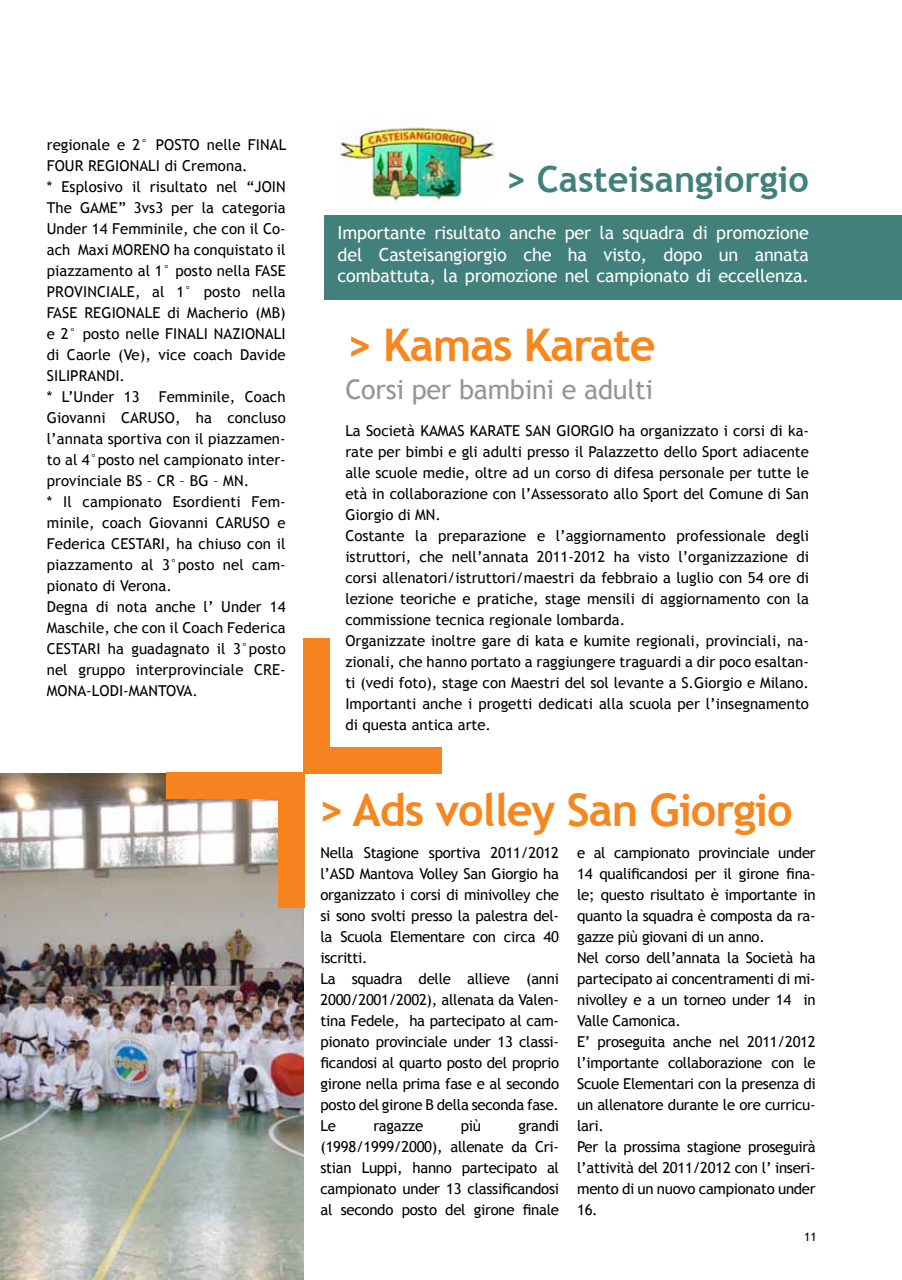
<style>
.page{position:relative;width:902px;height:1280px;background:#fff}
.page>*{position:absolute;margin:0;border:0;box-sizing:border-box;transform-origin:0 0}
.t1{font:700 45px "Trebuchet MS";letter-spacing:-.025em;color:#f6871f}
.t2{font:700 36px "Trebuchet MS";color:#42807b}
.t3{font:27px "Trebuchet MS";letter-spacing:-.01em;color:#939598}
.t4{font:18px/21.6px "Trebuchet MS";letter-spacing:-.01em;color:#fff;text-align:justify}
.t5{font:15px/21px "Trebuchet MS";color:#000}
.t6{font:15px/21px "Trebuchet MS";letter-spacing:-.02em;color:#000}
.t7{font:12px "Trebuchet MS";color:#000}
</style>
<div class="page">
<div style="left:324px;top:215px;width:577px;height:85px;background:#42807b"></div>
<img style="left:0;top:774px;width:303px;height:506px">
<div style="left:166px;top:772px;width:138px;height:26px;background:#f48320"></div>
<div style="left:278px;top:785px;width:26px;height:122px;background:#f48320"></div>
<img style="left:339px;top:125px;width:154px;height:80px">
<div style="left:303px;top:747px;width:138px;height:27px;background:#f48320"></div>
<div style="left:303px;top:639px;width:27px;height:122px;background:#f48320"></div>
<p class="t5" style="left:47px;top:134px;width:241px">regionale e 2° POSTO nelle FINAL<br>FOUR REGIONALI di Cremona.<br>* Esplosivo il risultato nel “JOIN<br>The GAME” 3vs3 per la categoria<br>Under 14 Femminile, che con il Co&shy;ach Maxi MORENO ha conquistato il piazzamento al 1° posto nella FASE<br>PROVINCIALE, al 1° posto nella<br>FASE REGIONALE di Macherio (MB) e 2° posto nelle FINALI NAZIONALI di Caorle (Ve), vice coach Davide<br>SILIPRANDI.<br>* L’Under 13</p>
<p class="t5" style="left:47px;top:386px;width:240px;text-indent:112px">Femminile, Coach<br>Giovanni CARUSO, ha concluso l’annata sportiva con il piazzamen&shy;to al 4°posto nel campionato inter&shy;provinciale BS – CR – BG – MN.<br>* Il campionato Esordienti Fem&shy;minile, coach Giovanni CARUSO e<br>Federica CESTARI, ha chiuso con il piazzamento al 3°posto nel cam&shy;pionato di Verona.<br>Degna di nota anche l’ Under 14<br>Maschile, che con il Coach Federica<br>CESTARI ha guadagnato il 3°posto nel gruppo interprovinciale CRE-<br>MONA-LODI-MANTOVA.</p>
<h2 class="t2" style="left:505px;top:157px;width:306px">&gt; Casteisangiorgio</h2>
<p class="t4" style="left:337px;top:222px;width:473px">Importante risultato anche per la squadra di promozione del Casteisangiorgio che ha visto, dopo un annata combattuta, la promozione nel campionato di eccellenza.</p>
<h1 class="t1" style="left:345px;top:317px;width:311px">&gt; Kamas Karate</h1>
<h3 class="t3" style="left:345px;top:374px;width:309px">Corsi per bambini e adulti</h3>
<p class="t5" style="left:345px;top:420px;width:465px">La Società KAMAS KARATE SAN GIORGIO ha organizzato i corsi di ka&shy;rate per bimbi e gli adulti presso il Palazzetto dello Sport adiacente alle scuole medie, oltre ad un corso di difesa personale per tutte le età in collaborazione con l’Assessorato allo Sport del Comune di San Giorgio di MN.<br>Costante la preparazione e l’aggiornamento professionale degli istruttori, che nell’annata 2011-2012 ha visto l’organizzazione di corsi allenatori/istruttori/maestri da febbraio a luglio con 54 ore di lezione teoriche e pratiche, stage mensili di aggiornamento con la commissione tecnica regionale lombarda.<br>Organizzate inoltre gare di kata e kumite regionali, provinciali, na&shy;zionali, che hanno portato a raggiungere traguardi a dir poco esaltan&shy;ti (vedi foto), stage con Maestri del sol levante a S.Giorgio e Milano.<br>Importanti anche i progetti dedicati alla scuola per l’insegnamento di questa antica arte.</p>
<h1 class="t1" style="left:317px;top:782px;width:477px">&gt; Ads volley San Giorgio</h1>
<p class="t6" style="left:320px;top:842px;width:240px">Nella Stagione sportiva 2011/2012 l’ASD Mantova Volley San Giorgio ha organizzato i corsi di minivolley che si sono svolti presso la palestra del&shy;la Scuola Elementare con circa 40 iscritti.<br>La squadra delle allieve (anni<br>2000/2001/2002), allenata da Valen&shy;tina Fedele, ha partecipato al cam&shy;pionato provinciale under 13 classi&shy;ficandosi al quarto posto del proprio girone nella prima fase e al secondo posto del girone B della seconda fase.<br>Le</p>
<p class="t6" style="left:373px;top:1115px;width:51px">ragazze</p>
<p class="t5" style="left:460px;top:1115px;width:22px">più</p>
<p class="t5" style="left:320px;top:1115px;width:240px;text-align:justify;text-indent:198px">grandi (1998/1999/2000), allenate da Cri&shy;stian Luppi, hanno partecipato al campionato under 13 classificandosi al secondo posto del girone finale</p>
<p class="t6" style="left:577px;top:842px;width:240px">e al campionato provinciale under<br>14 qualificandosi per il girone fina&shy;le; questo risultato è importante in quanto la squadra è composta da ra&shy;gazze più giovani di un anno.<br>Nel corso dell’annata la Società ha partecipato ai concentramenti di mi&shy;nivolley e a un torneo under 14 in<br>Valle Camonica.<br>E’ proseguita anche nel 2011/2012 l’importante collaborazione con le<br>Scuole Elementari con la presenza di un allenatore durante le ore curricu&shy;lari.<br>Per la prossima stagione proseguirà l’attività del 2011/2012 con l’ inseri&shy;mento di un nuovo campionato under<br>16.</p>
<p class="t7" style="left:804px;top:1230px;width:14px">11</p>
</div>
